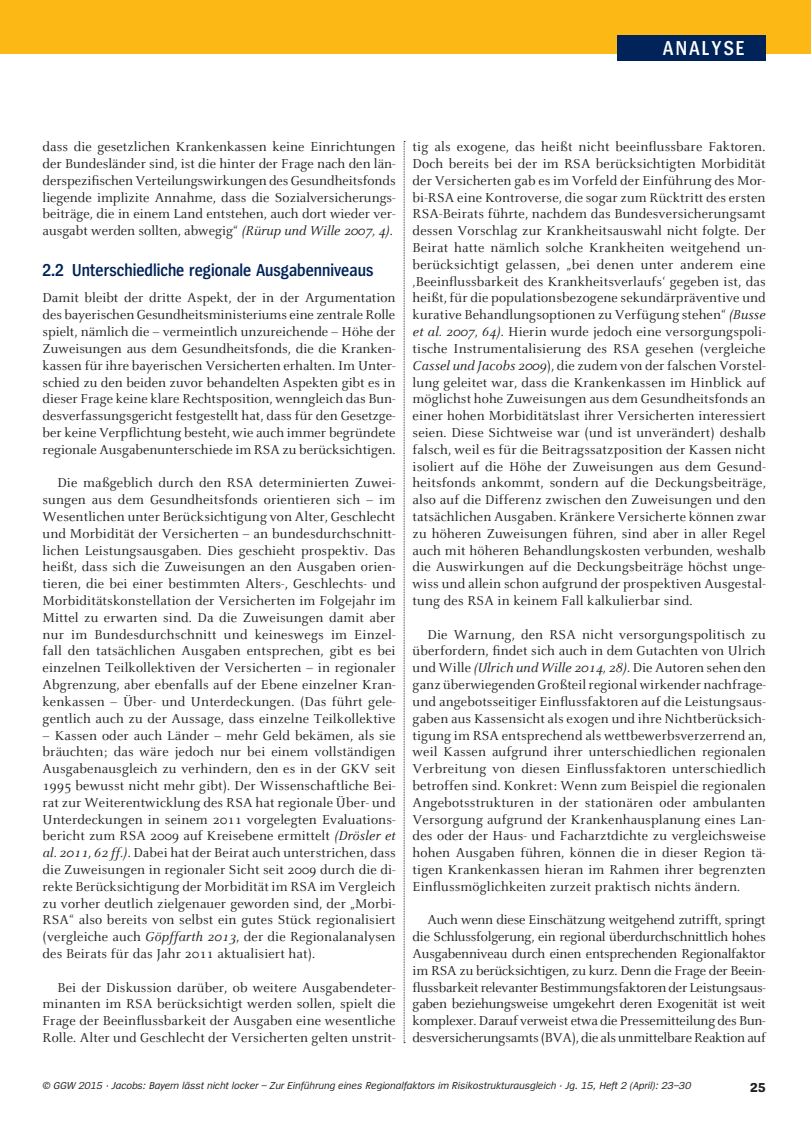
<style>
.page{position:relative;width:811px;height:1126px;background:#fff}
.page>*{position:absolute;margin:0;border:0;box-sizing:border-box;transform-origin:0 0}
.t1{font:600 21px "Spiegel Cd";letter-spacing:.1em;color:#fff}
.t2{font:600 18px "Spiegel Cd";color:#002359}
.t3{font:14.25px/16.8px "Celeste";letter-spacing:.01em;color:#231f20;text-align:justify}
.t4{font:700 13.5px "Spiegel";color:#231f20}
.t5{font:italic 10.5px "Spiegel";color:#231f20}
.s1{font-style:italic}
</style>
<div class="page">
<div style="left:0;top:0;width:811px;height:54px;background:#fcb814"></div>
<div style="left:617px;top:35px;width:148px;height:25px;background:#002359"></div>
<svg style="left:404px;top:141px;width:1px;height:902px"></svg>
<h1 class="t1" style="left:663px;top:37px;width:83px">ANALYSE</h1>
<p class="t3" style="left:43px;top:139px;width:355px">dass die gesetzlichen Krankenkassen keine Einrichtungen der Bundesländer sind, ist die hinter der Frage nach den län&shy;derspezifischen Verteilungswirkungen des Gesundheitsfonds liegende implizite Annahme, dass die Sozialversicherungs&shy;beiträge, die in einem Land entstehen, auch dort wieder ver&shy;ausgabt werden sollten, abwegig“ <span class="s1">(Rürup und Wille 2007, 4)</span>.</p>
<p class="t2" style="left:43px;top:261px;width:332px">2.2 Unterschiedliche regionale Ausgabenniveaus</p>
<p class="t3" style="left:43px;top:290px;width:354px">Damit bleibt der dritte Aspekt, der in der Argumentation des bayerischen Gesundheitsministeriums eine zentrale Rolle spielt, nämlich die – vermeintlich unzureichende – Höhe der Zuweisungen aus dem Gesundheitsfonds, die die Kranken&shy;kassen für ihre bayerischen Versicherten erhalten. Im Unter&shy;schied zu den beiden zuvor behandelten Aspekten gibt es in dieser Frage keine klare Rechtsposition, wenngleich das Bun&shy;desverfassungsgericht festgestellt hat, dass für den Gesetzge&shy;ber keine Verpflichtung besteht, wie auch immer begründete regionale Ausgabenunterschiede im RSA zu berücksichtigen.</p>
<p class="t3" style="left:43px;top:475px;width:354px;text-indent:15px">Die maßgeblich durch den RSA determinierten Zuwei&shy;sungen aus dem Gesundheitsfonds orientieren sich – im Wesentlichen unter Berücksichtigung von Alter, Geschlecht und Morbidität der Versicherten – an bundesdurchschnitt&shy;lichen Leistungsausgaben. Dies geschieht prospektiv. Das heißt, dass sich die Zuweisungen an den Ausgaben orien&shy;tieren, die bei einer bestimmten Alters-, Geschlechts- und Morbiditätskonstellation der Versicherten im Folgejahr im Mittel zu erwarten sind. Da die Zuweisungen damit aber nur im Bundesdurchschnitt und keineswegs im Einzel&shy;fall den tatsächlichen Ausgaben entsprechen, gibt es bei einzelnen Teilkollektiven der Versicherten – in regionaler Abgrenzung, aber ebenfalls auf der Ebene einzelner Kran&shy;kenkassen – Über- und Unterdeckungen. (Das führt gele&shy;gentlich auch zu der Aussage, dass einzelne Teilkollektive</p>
<p class="t3" style="left:43px;top:727px;width:355px">– Kassen oder auch Länder – mehr Geld bekämen, als sie bräuchten; das wäre jedoch nur bei einem vollständigen Ausgabenausgleich zu verhindern, den es in der GKV seit 1995 bewusst nicht mehr gibt). Der Wissenschaftliche Bei&shy;rat zur Weiterentwicklung des RSA hat regionale Über- und Unterdeckungen in seinem 2011 vorgelegten Evaluations&shy;bericht zum RSA 2009 auf Kreisebene ermittelt <span class="s1">(Drösler et al. 2011, 62 ff.)</span>. Dabei hat der Beirat auch unterstrichen, dass die Zuweisungen in regionaler Sicht seit 2009 durch die di&shy;rekte Berücksichtigung der Morbidität im RSA im Vergleich zu vorher deutlich zielgenauer geworden sind, der „Morbi-RSA“ also bereits von selbst ein gutes Stück regionalisiert (vergleiche auch <span class="s1">Göpffarth 2013</span>, der die Regionalanalysen des Beirats für das Jahr 2011 aktualisiert hat).</p>
<p class="t3" style="left:43px;top:979px;width:354px;text-indent:15px">Bei der Diskussion darüber, ob weitere Ausgabendeter&shy;minanten im RSA berücksichtigt werden sollen, spielt die Frage der Beeinflussbarkeit der Ausgaben eine wesentliche Rolle. Alter und Geschlecht der Versicherten gelten unstrit-</p>
<p class="t3" style="left:412px;top:139px;width:355px">tig als exogene, das heißt nicht beeinflussbare Faktoren.<br>Doch bereits bei der im RSA berücksichtigten Morbidität der Versicherten gab es im Vorfeld der Einführung des Mor&shy;bi-RSA eine Kontroverse, die sogar zum Rücktritt des ersten RSA-Beirats führte, nachdem das Bundesversicherungsamt dessen Vorschlag zur Krankheitsauswahl nicht folgte. Der Beirat hatte nämlich solche Krankheiten weitgehend un&shy;berücksichtigt gelassen, „bei denen unter anderem eine ‚Beeinflussbarkeit des Krankheitsverlaufs‘ gegeben ist, das heißt, für die populationsbezogene sekundärpräventive und kurative Behandlungsoptionen zu Verfügung stehen“ <span class="s1">(Busse et al. 2007, 64)</span>. Hierin wurde jedoch eine versorgungspoli&shy;tische Instrumentalisierung des RSA gesehen (vergleiche <span class="s1">Cassel und Jacobs 2009</span>), die zudem von der falschen Vorstel&shy;lung geleitet war, dass die Krankenkassen im Hinblick auf möglichst hohe Zuweisungen aus dem Gesundheitsfonds an einer hohen Morbiditätslast ihrer Versicherten interessiert seien. Diese Sichtweise war (und ist unverändert) deshalb falsch, weil es für die Beitragssatzposition der Kassen nicht isoliert auf die Höhe der Zuweisungen aus dem Gesund&shy;heitsfonds ankommt, sondern auf die Deckungsbeiträge, also auf die Differenz zwischen den Zuweisungen und den tatsächlichen Ausgaben. Kränkere Versicherte können zwar zu höheren Zuweisungen führen, sind aber in aller Regel auch mit höheren Behandlungskosten verbunden, weshalb die Auswirkungen auf die Deckungsbeiträge höchst unge&shy;wiss und allein schon aufgrund der prospektiven Ausgestal&shy;tung des RSA in keinem Fall kalkulierbar sind.</p>
<p class="t3" style="left:412px;top:626px;width:355px;text-indent:15px">Die Warnung, den RSA nicht versorgungspolitisch zu überfordern, findet sich auch in dem Gutachten von Ulrich und Wille <span class="s1">(Ulrich und Wille 2014, 28)</span>. Die Autoren sehen den ganz überwiegenden Großteil regional wirkender nachfrage&shy;und angebotsseitiger Einflussfaktoren auf die Leistungsaus&shy;gaben aus Kassensicht als exogen und ihre Nichtberücksich&shy;tigung im RSA entsprechend als wettbewerbsverzerrend an, weil Kassen aufgrund ihrer unterschiedlichen regionalen Verbreitung von diesen Einflussfaktoren unterschiedlich betroffen sind. Konkret: Wenn zum Beispiel die regionalen Angebotsstrukturen in der stationären oder ambulanten Versorgung aufgrund der Krankenhausplanung eines Lan&shy;des oder der Haus- und Facharztdichte zu vergleichsweise hohen Ausgaben führen, können die in dieser Region tä&shy;tigen Krankenkassen hieran im Rahmen ihrer begrenzten Einflussmöglichkeiten zurzeit praktisch nichts ändern.</p>
<p class="t3" style="left:412px;top:912px;width:355px;text-indent:15px">Auch wenn diese Einschätzung weitgehend zutrifft, springt die Schlussfolgerung, ein regional überdurchschnittlich hohes Ausgabenniveau durch einen entsprechenden Regionalfaktor im RSA zu berücksichtigen, zu kurz. Denn die Frage der Beein&shy;flussbarkeit relevanter Bestimmungsfaktoren der Leistungsaus&shy;gaben beziehungsweise umgekehrt deren Exogenität ist weit komplexer. Darauf verweist etwa die Pressemitteilung des Bun&shy;desversicherungsamts (BVA), die als unmittelbare Reaktion auf</p>
<p class="t5" style="left:43px;top:1080px;width:650px">© GGW 2015 · Jacobs: Bayern lässt nicht locker – Zur Einführung eines Regionalfaktors im Risikostrukturausgleich · Jg. 15, Heft 2 (April): 23–30</p>
<p class="t4" style="left:750px;top:1080px;width:17px">25</p>
</div>
